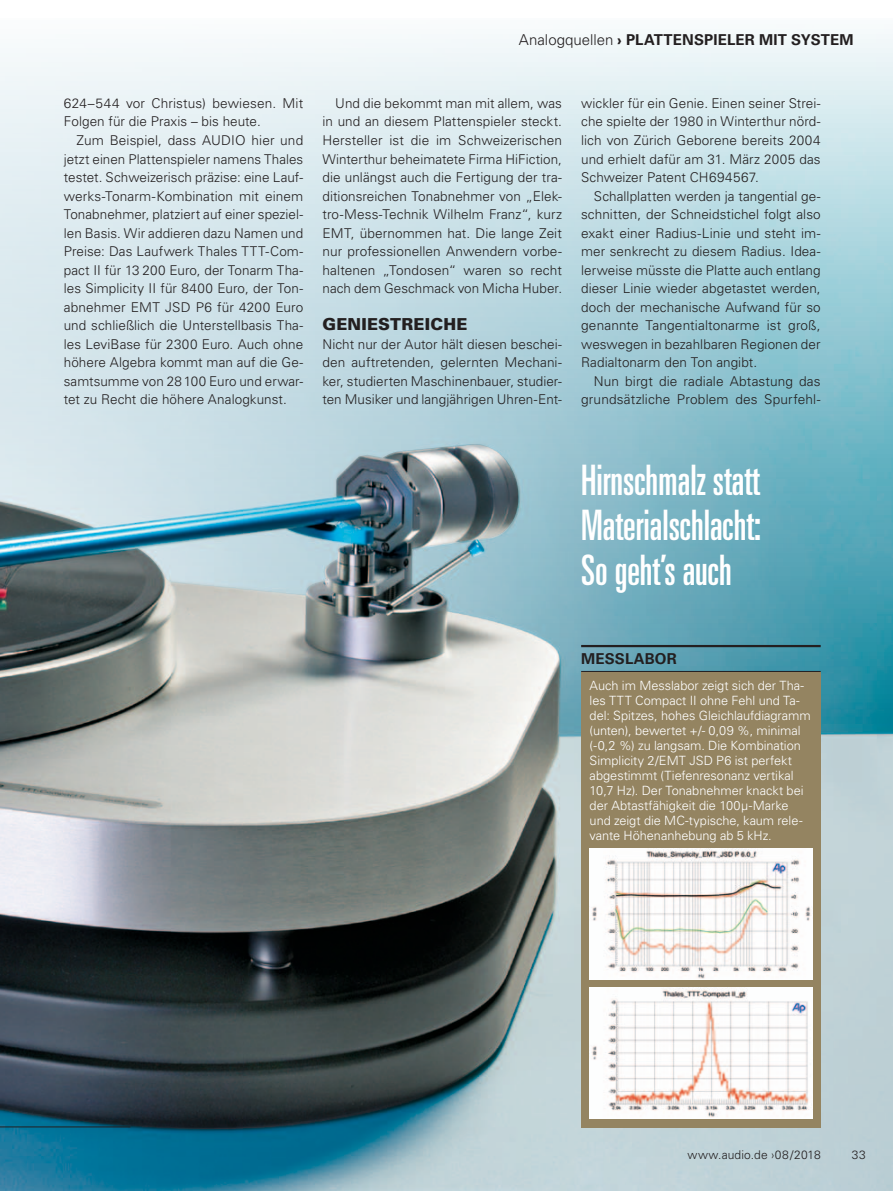
<style>
.page{position:relative;width:893px;height:1191px;background:#fff}
.page>*{position:absolute;margin:0;border:0;box-sizing:border-box;transform-origin:0 0}
.t1{font:ultra-condensed 42px/45px "Univers LT Std";color:#fff;text-align:justify;scale:.9 1}
.Zwischentitel_1{font:900 16.5px "Univers LT Std";letter-spacing:.01em;color:#231f20}
._01_Ressortmarke{font:700 15px "Univers LT Std";letter-spacing:.01em;color:#231f20}
._03_Kasten_Kopf{font:700 15px "Univers LT Std";letter-spacing:.01em;color:#231f20}
._03_Lauftext{font:300 13.5px/18.6px "Univers LT Std";letter-spacing:.005em;color:#231f20;text-align:justify}
.Zwischentitel_1-2{font:300 13.5px/18.6px "Univers LT Std";letter-spacing:.005em;color:#231f20;text-align:justify}
._03_Lauftext_Initial{font:300 13.5px/18.6px "Univers LT Std";letter-spacing:.005em;color:#231f20}
._03_Kasten_Text{font:300 12.75px/15px "Univers LT Std";letter-spacing:-.005em;color:#fff}
._01_Audio-Heftnummer{font:300 12px "Univers LT Std";letter-spacing:.01em;color:#231f20}
._01_Pagina{font:300 12px "Univers LT Std";color:#231f20}
.s1{font-weight:300}
</style>
<div class="page">
<img style="left:0;top:34px;width:893px;height:1157px">
<img style="left:0;top:444px;width:560px;height:684px">
<div style="left:581px;top:672px;width:240px;height:455px;background:#948461"></div>
<hr style="left:581px;top:645px;width:240px;height:2px;background:#231f20">
<hr style="left:581px;top:671px;width:240px;height:1px;background:#231f20">
<img style="left:590px;top:848px;width:222px;height:131px">
<img style="left:590px;top:987px;width:222px;height:131px">
<hr style="left:0;top:1126px;width:130px;height:1px;background:#231f20">
<p class="_01_Ressortmarke" style="left:519px;top:31px;width:336px"><span class="s1">Analogquellen</span> › PLATTENSPIELER MIT SYSTEM</p>
<p class="_03_Lauftext_Initial" style="left:64px;top:94px;width:241px">624–544 vor Christus) bewiesen. Mit<br>Folgen für die Praxis – bis heute.</p>
<p class="_03_Lauftext" style="left:64px;top:131px;width:241px;text-indent:13px">Zum Beispiel, dass AUDIO hier und jetzt einen Plattenspieler namens Thales testet. Schweizerisch präzise: eine Lauf&shy;werks-Tonarm-Kombination mit einem Tonabnehmer, platziert auf einer speziel&shy;len Basis. Wir addieren dazu Namen und Preise: Das Laufwerk Thales TTT-Com&shy;pact II für 13 200 Euro, der Tonarm Tha&shy;les Simplicity II für 8400 Euro, der Ton&shy;abnehmer EMT JSD P6 für 4200 Euro und schließlich die Unterstellbasis Tha&shy;les LeviBase für 2300 Euro. Auch ohne höhere Algebra kommt man auf die Ge&shy;samtsumme von 28100 Euro und erwar&shy;tet zu Recht die höhere Analogkunst.</p>
<p class="_03_Lauftext" style="left:322px;top:94px;width:241px;text-indent:13px">Und die bekommt man mit allem, was in und an diesem Plattenspieler steckt.<br>Hersteller ist die im Schweizerischen Winterthur beheimatete Firma HiFiction, die unlängst auch die Fertigung der tra&shy;ditionsreichen Tonabnehmer von „Elek&shy;tro-Mess-Technik Wilhelm Franz“, kurz EMT, übernommen hat. Die lange Zeit nur professionellen Anwendern vorbe&shy;haltenen „Tondosen“ waren so recht nach dem Geschmack von Micha Huber.</p>
<p class="Zwischentitel_1" style="left:322px;top:314px;width:147px">GENIESTREICHE</p>
<p class="Zwischentitel_1-2" style="left:322px;top:335px;width:241px">Nicht nur der Autor hält diesen beschei&shy;den auftretenden, gelernten Mechani&shy;ker, studierten Maschinenbauer, studier&shy;ten Musiker und langjährigen Uhren-Ent-</p>
<p class="Zwischentitel_1-2" style="left:581px;top:94px;width:241px">wickler für ein Genie. Einen seiner Strei&shy;che spielte der 1980 in Winterthur nörd&shy;lich von Zürich Geborene bereits 2004 und erhielt dafür am 31. März 2005 das Schweizer Patent CH694567.</p>
<p class="_03_Lauftext" style="left:581px;top:186px;width:241px;text-indent:13px">Schallplatten werden ja tangential ge&shy;schnitten, der Schneidstichel folgt also exakt einer Radius-Linie und steht im&shy;mer senkrecht zu diesem Radius. Idea&shy;lerweise müsste die Platte auch entlang dieser Linie wieder abgetastet werden, doch der mechanische Aufwand für so genannte Tangentialtonarme ist groß, weswegen in bezahlbaren Regionen der Radialtonarm den Ton angibt.</p>
<p class="_03_Lauftext" style="left:581px;top:372px;width:241px;text-align:right">Nun birgt die radiale Abtastung das grundsätzliche Problem des Spurfehl-</p>
<p class="t1" style="left:581px;top:457px;width:202px">Hirnschmalz statt Materialschlacht:<br>So geht’s auch</p>
<p class="_03_Kasten_Kopf" style="left:581px;top:650px;width:97px">MESSLABOR</p>
<p class="_03_Kasten_Text" style="left:590px;top:677px;width:223px">Auch im Messlabor zeigt sich der Tha&shy;les TTT Compact II ohne Fehl und Ta&shy;del: Spitzes, hohes Gleichlaufdiagramm (unten), bewertet +/- 0,09 %, minimal (-0,2 %) zu langsam. Die Kombination Simplicity 2/EMT JSD P6 ist perfekt abgestimmt (Tiefenresonanz vertikal 10,7 Hz). Der Tonabnehmer knackt bei der Abtastfähigkeit die 100µ-Marke und zeigt die MC-typische, kaum rele&shy;vante Höhenanhebung ab 5 kHz.</p>
<p class="_01_Audio-Heftnummer" style="left:687px;top:1147px;width:135px">www.audio.de ›08/2018</p>
<p class="_01_Pagina" style="left:852px;top:1147px;width:15px">33</p>
</div>
